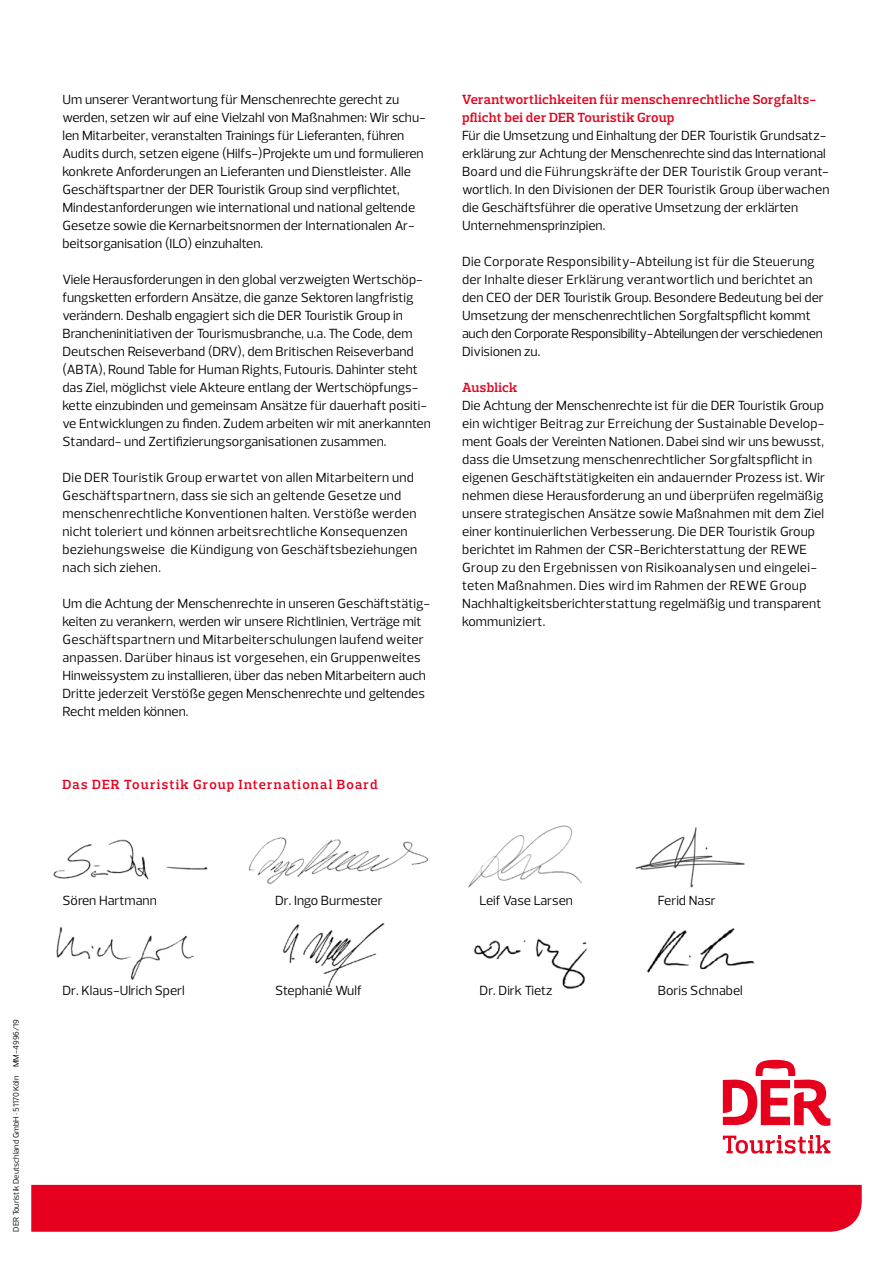
<style>
.page{position:relative;width:893px;height:1263px;background:#fff}
.page>*{position:absolute;margin:0;border:0;box-sizing:border-box;transform-origin:0 0}
.t1{font:13.5px/18px "Prelo";color:#000}
.t2{font:600 13.5px/18px "Prelo Slab";letter-spacing:.025em;color:#e7001d}
.t3{font:600 13.5px "Prelo Slab";letter-spacing:.09em;color:#e7001d}
.t4{font:8.25px "Prelo";color:#000}
</style>
<div class="page">
<div style="left:31px;top:1185px;width:831px;height:47px;background:#e7001d"></div>
<svg style="left:723px;top:1060px;width:107px;height:66px"></svg>
<svg style="left:723px;top:1135px;width:107px;height:18px"></svg>
<img style="left:474px;top:938px;width:114px;height:51px">
<img style="left:283px;top:923px;width:102px;height:65px">
<img style="left:53px;top:839px;width:155px;height:41px">
<img style="left:249px;top:837px;width:179px;height:47px">
<img style="left:468px;top:825px;width:114px;height:62px">
<img style="left:635px;top:827px;width:110px;height:61px">
<img style="left:56px;top:927px;width:137px;height:53px">
<img style="left:647px;top:928px;width:108px;height:45px">
<p class="t4" style="left:11px;top:1232px;width:214px;rotate:-90deg">DER Touristik Deutschland GmbH • 51170 Köln MM-4996/19</p>
<p class="t1" style="left:62px;top:90px;width:365px">Um unserer Verantwortung für Menschenrechte gerecht zu werden, setzen wir auf eine Vielzahl von Maßnahmen: Wir schu&shy;len Mitarbeiter, veranstalten Trainings für Lieferanten, führen Audits durch, setzen eigene (Hilfs-)Projekte um und formulieren konkrete Anforderungen an Lieferanten und Dienstleister. Alle Geschäftspartner der DER Touristik Group sind verpflichtet, Mindestanforderungen wie international und national geltende Gesetze sowie die Kernarbeitsnormen der Internationalen Ar&shy;beitsorganisation (ILO) einzuhalten.</p>
<p class="t1" style="left:62px;top:270px;width:370px">Viele Herausforderungen in den global verzweigten Wertschöp&shy;fungsketten erfordern Ansätze, die ganze Sektoren langfristig verändern. Deshalb engagiert sich die DER Touristik Group in Brancheninitiativen der Tourismusbranche, u.a. The Code, dem Deutschen Reiseverband (DRV), dem Britischen Reiseverband (ABTA), Round Table for Human Rights, Futouris. Dahinter steht das Ziel, möglichst viele Akteure entlang der Wertschöpfungs&shy;kette einzubinden und gemeinsam Ansätze für dauerhaft positi&shy;ve Entwicklungen zu finden. Zudem arbeiten wir mit anerkannten Standard- und Zertifizierungsorganisationen zusammen.</p>
<p class="t1" style="left:62px;top:468px;width:356px">Die DER Touristik Group erwartet von allen Mitarbeitern und Geschäftspartnern, dass sie sich an geltende Gesetze und menschenrechtliche Konventionen halten. Verstöße werden nicht toleriert und können arbeitsrechtliche Konsequenzen beziehungsweise die Kündigung von Geschäftsbeziehungen nach sich ziehen.</p>
<p class="t1" style="left:62px;top:594px;width:369px">Um die Achtung der Menschenrechte in unseren Geschäftstätig&shy;keiten zu verankern, werden wir unsere Richtlinien, Verträge mit Geschäftspartnern und Mitarbeiterschulungen laufend weiter anpassen. Darüber hinaus ist vorgesehen, ein Gruppenweites Hinweissystem zu installieren, über das neben Mitarbeitern auch Dritte jederzeit Verstöße gegen Menschenrechte und geltendes Recht melden können.</p>
<p class="t3" style="left:63px;top:776px;width:317px">Das DER Touristik Group International Board</p>
<p class="t2" style="left:462px;top:90px;width:355px">Verantwortlichkeiten für menschenrechtliche Sorgfalts&shy;pflicht bei der DER Touristik Group</p>
<p class="t1" style="left:462px;top:126px;width:369px">Für die Umsetzung und Einhaltung der DER Touristik Grundsatz&shy;erklärung zur Achtung der Menschenrechte sind das International Board und die Führungskräfte der DER Touristik Group verant&shy;wortlich. In den Divisionen der DER Touristik Group überwachen die Geschäftsführer die operative Umsetzung der erklärten Unternehmensprinzipien.</p>
<p class="t1" style="left:462px;top:252px;width:363px">Die Corporate Responsibility-Abteilung ist für die Steuerung der Inhalte dieser Erklärung verantwortlich und berichtet an den CEO der DER Touristik Group. Besondere Bedeutung bei der Umsetzung der menschenrechtlichen Sorgfaltspflicht kommt auch den Corporate Responsibility-Abteilungen der verschiedenen Divisionen zu.</p>
<p class="t2" style="left:462px;top:378px;width:57px">Ausblick</p>
<p class="t1" style="left:462px;top:396px;width:365px">Die Achtung der Menschenrechte ist für die DER Touristik Group ein wichtiger Beitrag zur Erreichung der Sustainable Develop&shy;ment Goals der Vereinten Nationen. Dabei sind wir uns bewusst, dass die Umsetzung menschenrechtlicher Sorgfaltspflicht in eigenen Geschäftstätigkeiten ein andauernder Prozess ist. Wir nehmen diese Herausforderung an und überprüfen regelmäßig unsere strategischen Ansätze sowie Maßnahmen mit dem Ziel einer kontinuierlichen Verbesserung. Die DER Touristik Group berichtet im Rahmen der CSR-Berichterstattung der REWE Group zu den Ergebnissen von Risikoanalysen und eingelei&shy;teten Maßnahmen. Dies wird im Rahmen der REWE Group Nachhaltigkeitsberichterstattung regelmäßig und transparent kommuniziert.</p>
<p class="t1" style="left:62px;top:892px;width:96px">Sören Hartmann</p>
<p class="t1" style="left:275px;top:892px;width:109px">Dr. Ingo Burmester</p>
<p class="t1" style="left:479px;top:892px;width:95px">Leif Vase Larsen</p>
<p class="t1" style="left:658px;top:892px;width:60px">Ferid Nasr</p>
<p class="t1" style="left:63px;top:982px;width:124px">Dr. Klaus-Ulrich Sperl</p>
<p class="t1" style="left:275px;top:982px;width:88px">Stephanie Wulf</p>
<p class="t1" style="left:480px;top:982px;width:75px">Dr. Dirk Tietz</p>
<p class="t1" style="left:658px;top:982px;width:87px">Boris Schnabel</p>
</div>
